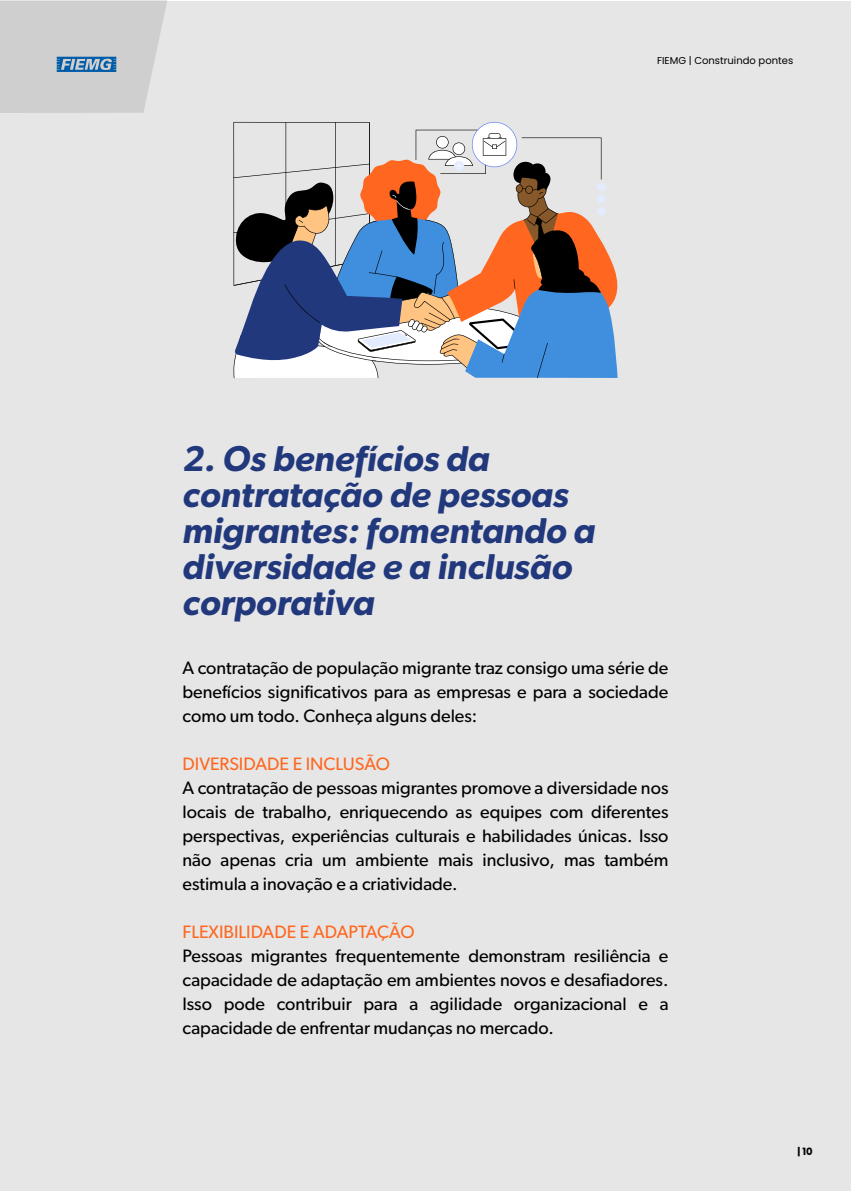
<style>
.page{position:relative;width:851px;height:1191px;background:#fff}
.page>*{position:absolute;margin:0;border:0;box-sizing:border-box;transform-origin:0 0}
.t1{font:italic 600 36px/36px "Gibson";color:#22387c}
.t2{font:18px/24px "Gibson";color:#000;text-align:justify}
.t3{font:18px "Gibson";color:#ff671f}
.t4{font:10px "Poppins";color:#000}
.t5{font:700 10px "Poppins";color:#000}
</style>
<div class="page">
<div style="left:0;top:1px;width:850px;height:1190px;background:#e6e6e6"></div>
<svg style="left:0;top:0;width:167px;height:113px;background:#d0d0d0"></svg>
<svg style="left:57px;top:57px;width:59px;height:15px"></svg>
<svg style="left:233px;top:122px;width:385px;height:256px"></svg>
<p class="t4" style="left:657px;top:55px;width:138px">FIEMG | Construindo pontes</p>
<h1 class="t1" style="left:182px;top:440px;width:414px">2. Os benefícios da contratação de pessoas migrantes: fomentando a diversidade e a inclusão corporativa</h1>
<p class="t2" style="left:182px;top:655px;width:487px">A contratação de população migrante traz consigo uma série de benefícios significativos para as empresas e para a sociedade como um todo. Conheça alguns deles:</p>
<p class="t3" style="left:182px;top:752px;width:209px">DIVERSIDADE E INCLUSÃO</p>
<p class="t2" style="left:182px;top:775px;width:487px">A contratação de pessoas migrantes promove a diversidade nos locais de trabalho, enriquecendo as equipes com diferentes perspectivas, experiências culturais e habilidades únicas. Isso não apenas cria um ambiente mais inclusivo, mas também estimula a inovação e a criatividade.</p>
<p class="t3" style="left:182px;top:920px;width:234px">FLEXIBILIDADE E ADAPTAÇÃO</p>
<p class="t2" style="left:182px;top:943px;width:487px">Pessoas migrantes frequentemente demonstram resiliência e capacidade de adaptação em ambientes novos e desafiadores.<br>Isso pode contribuir para a agilidade organizacional e a capacidade de enfrentar mudanças no mercado.</p>
<p class="t5" style="left:797px;top:1146px;width:17px">| 10</p>
</div>
